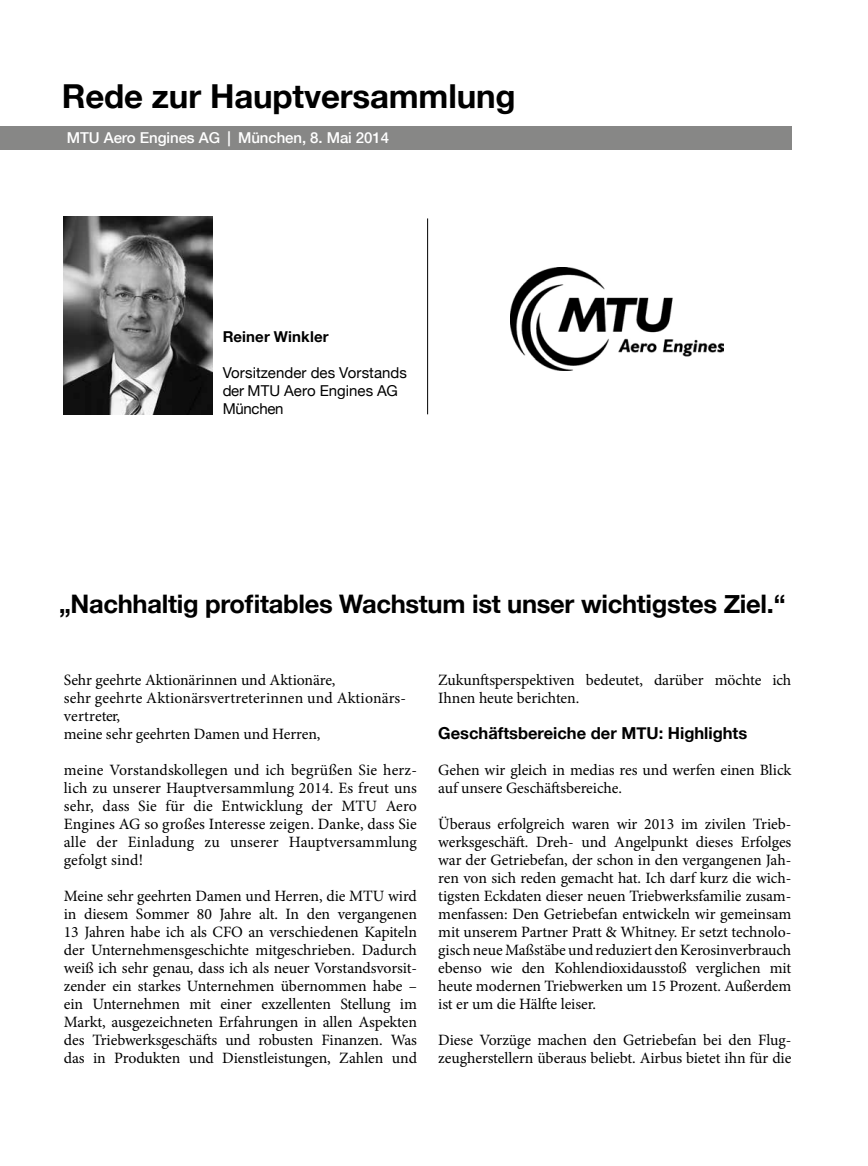
<style>
.page{position:relative;width:868px;height:1166px;background:#fff}
.page>*{position:absolute;margin:0;border:0;box-sizing:border-box;transform-origin:0 0}
.t1{font:700 33px "Helvetica Neue";letter-spacing:-.005em;color:#000}
.t2{font:700 25.5px "Helvetica Neue";letter-spacing:-.01em;color:#000}
.t3{font:700 16.5px "Helvetica Neue";color:#000}
.t4{font:15.75px/18px "Minion Pro";letter-spacing:-.005em;color:#000}
.t5{font:15px/18px "Helvetica Neue";color:#000}
.t6{font:500 15px "Helvetica Neue";letter-spacing:-.005em;color:#fff}
.t7{font:700 15px "Helvetica Neue";letter-spacing:.01em;color:#000}
</style>
<div class="page">
<img style="left:510px;top:267px;width:213px;height:103px">
<img style="left:64px;top:216px;width:148px;height:198px">
<hr style="left:427px;top:218px;width:1px;height:196px;background:#000">
<div style="left:0;top:126px;width:791px;height:23px;background:#878786"></div>
<h1 class="t1" style="left:62px;top:70px;width:455px">Rede zur Hauptversammlung</h1>
<p class="t6" style="left:67px;top:125px;width:324px">MTU Aero Engines AG | München, 8. Mai 2014</p>
<p class="t7" style="left:223px;top:325px;width:107px">Reiner Winkler</p>
<p class="t5" style="left:223px;top:365px;width:186px">Vorsitzender des Vorstands der MTU Aero Engines AG<br>München</p>
<h2 class="t2" style="left:59px;top:583px;width:727px">„Nachhaltig profitables Wachstum ist unser wichtigstes Ziel.“</h2>
<p class="t4" style="left:64px;top:670px;width:344px">Sehr geehrte Aktionärinnen und Aktionäre,<br>sehr geehrte Aktionärsvertreterinnen und Aktionärs&shy;vertreter,<br>meine sehr geehrten Damen und Herren,</p>
<p class="t4" style="left:64px;top:760px;width:354px;text-align:justify">meine Vorstandskollegen und ich begrüßen Sie herz&shy;lich zu unserer Hauptversammlung 2014. Es freut uns sehr, dass Sie für die Entwicklung der MTU Aero Engines AG so großes Interesse zeigen. Danke, dass Sie alle der Einladung zu unserer Hauptversammlung gefolgt sind!</p>
<p class="t4" style="left:64px;top:886px;width:354px;text-align:justify">Meine sehr geehrten Damen und Herren, die MTU wird in diesem Sommer 80 Jahre alt. In den vergangenen 13 Jahren habe ich als CFO an verschiedenen Kapiteln der Unternehmensgeschichte mitgeschrieben. Dadurch weiß ich sehr genau, dass ich als neuer Vorstandsvorsit&shy;zender ein starkes Unternehmen übernommen habe – ein Unternehmen mit einer exzellenten Stellung im Markt, ausgezeichneten Erfahrungen in allen Aspekten des Triebwerksgeschäfts und robusten Finanzen. Was das in Produkten und Dienstleistungen, Zahlen und</p>
<p class="t4" style="left:438px;top:670px;width:354px">Zukunftsperspektiven bedeutet, darüber möchte ich<br>Ihnen heute berichten.</p>
<p class="t3" style="left:438px;top:719px;width:310px">Geschäftsbereiche der MTU: Highlights</p>
<p class="t4" style="left:438px;top:760px;width:354px">Gehen wir gleich in medias res und werfen einen Blick auf unsere Geschäftsbereiche.</p>
<p class="t4" style="left:438px;top:814px;width:354px;text-align:justify">Überaus erfolgreich waren wir 2013 im zivilen Trieb&shy;werksgeschäft. Dreh- und Angelpunkt dieses Erfolges war der Getriebefan, der schon in den vergangenen Jah&shy;ren von sich reden gemacht hat. Ich darf kurz die wich&shy;tigsten Eckdaten dieser neuen Triebwerksfamilie zusam&shy;menfassen: Den Getriebefan entwickeln wir gemeinsam mit unserem Partner Pratt &amp; Whitney. Er setzt technolo&shy;gisch neue Maßstäbe und reduziert den Kerosinverbrauch ebenso wie den Kohlendioxidausstoß verglichen mit heute modernen Triebwerken um 15 Prozent. Außerdem ist er um die Hälfte leiser.</p>
<p class="t4" style="left:438px;top:1030px;width:354px">Diese Vorzüge machen den Getriebefan bei den Flug&shy;zeugherstellern überaus beliebt. Airbus bietet ihn für die</p>
</div>
